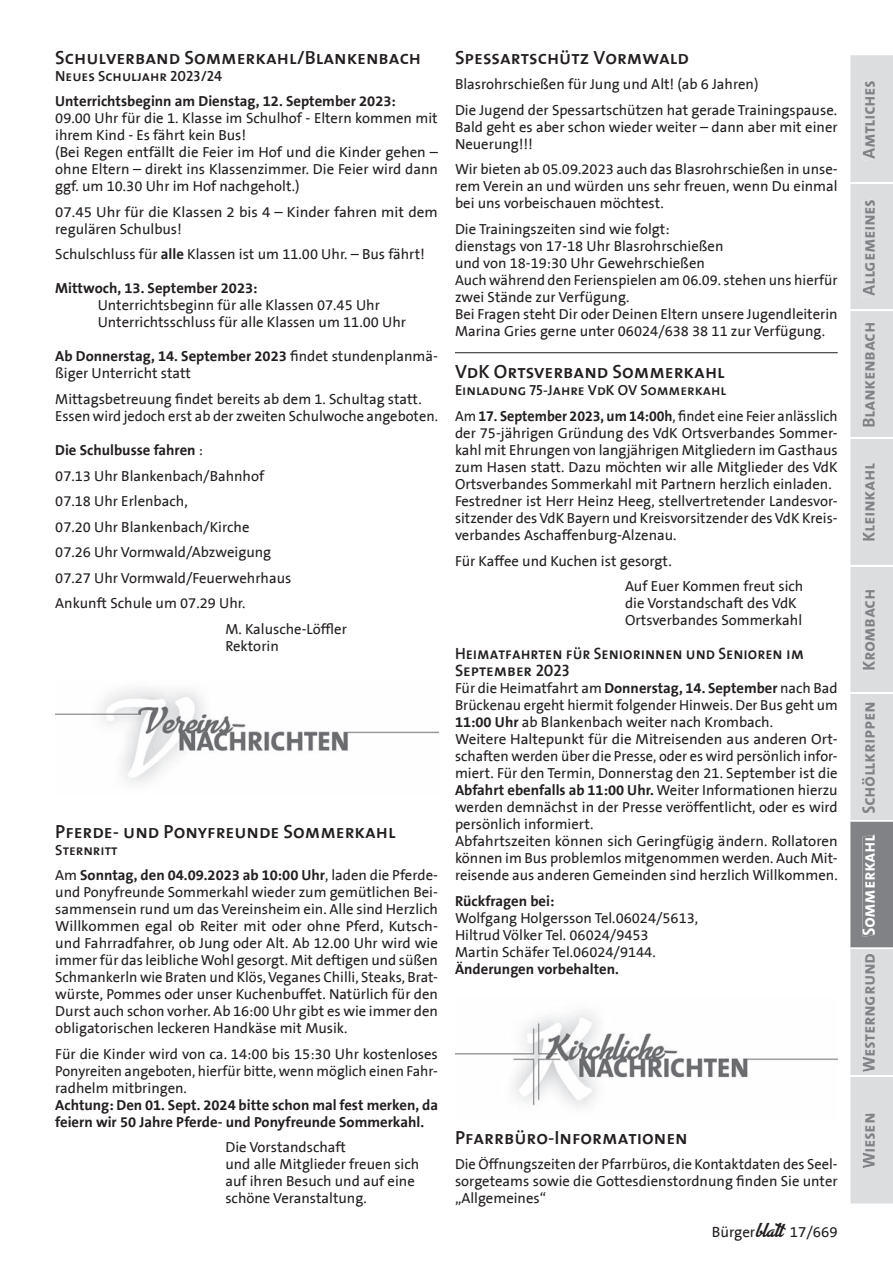
<style>
.page{position:relative;width:893px;height:1263px;background:#fff}
.page>*{position:absolute;margin:0;border:0;box-sizing:border-box;transform-origin:0 0}
.t1{font:19.2px "The Sans Semi Bold Caps";color:#231f20}
.t2{font:italic 18px "The Sans Bold Caps";color:#808285}
.t3{font:italic 18px "The Sans Bold Caps";color:#fff}
.t4{font:16.5px/17px "The Sans Semi Bold Caps";color:#231f20;scale:.94 1}
.t5{font:15px "The Sans B5 Plain";color:#231f20}
.t6{font:14.7px/17px "The Sans B5 Plain";color:#231f20}
.t7{font:14.7px/17px "The Sans B5 Plain";color:#231f20;scale:.96 1}
.t8{font:700 14.7px/17px "The Sans B7";color:#231f20}
.t9{font:14.7px "The Sans Semi Bold Caps";color:#231f20}
.s1{font-family:"The Sans B7";font-weight:700}
.s2{font-family:"The Sans B5 Plain";font-weight:400}
.s3{font-family:"Advertising Script";font-weight:700;font-size:16.5px}
</style>
<div class="page">
<div style="left:850px;top:55px;width:43px;height:1148px;background:#dcdddf"></div>
<hr style="left:850px;top:1075px;width:43px;height:1px;background:#fff">
<hr style="left:850px;top:692px;width:43px;height:2px;background:#fff">
<hr style="left:850px;top:182px;width:43px;height:2px;background:#fff">
<hr style="left:850px;top:565px;width:43px;height:1px;background:#fff">
<hr style="left:850px;top:310px;width:43px;height:1px;background:#fff">
<hr style="left:850px;top:437px;width:43px;height:2px;background:#fff">
<svg style="left:863px;top:80px;width:12px;height:81px"></svg>
<svg style="left:863px;top:199px;width:12px;height:99px"></svg>
<svg style="left:862px;top:322px;width:13px;height:107px"></svg>
<svg style="left:863px;top:463px;width:12px;height:80px"></svg>
<svg style="left:863px;top:589px;width:12px;height:83px"></svg>
<svg style="left:850px;top:701px;width:43px;height:371px;background:#bebfc1"></svg>
<svg style="left:863px;top:1112px;width:12px;height:56px"></svg>
<hr style="left:455px;top:352px;width:383px;height:1px;background:#231f20">
<img style="left:455px;top:1012px;width:382px;height:95px">
<img style="left:55px;top:688px;width:383px;height:96px">
<h1 class="t1" style="left:55px;top:41px;width:367px">Schulverband Sommerkahl/Blankenbach</h1>
<p class="t9" style="left:55px;top:64px;width:169px">Neues Schuljahr 2023/24</p>
<p class="t8" style="left:55px;top:93px;width:342px">Unterrichtsbeginn am Dienstag, 12. September 2023:</p>
<p class="t6" style="left:55px;top:110px;width:384px">09.00 Uhr für die 1. Klasse im Schulhof - Eltern kommen mit ihrem Kind - Es fährt kein Bus!<br>(Bei Regen entfällt die Feier im Hof und die Kinder gehen – ohne Eltern – direkt ins Klassenzimmer. Die Feier wird dann ggf. um 10.30 Uhr im Hof nachgeholt.)</p>
<p class="t6" style="left:55px;top:204px;width:384px">07.45 Uhr für die Klassen 2 bis 4 – Kinder fahren mit dem regulären Schulbus!</p>
<p class="t6" style="left:55px;top:246px;width:371px">Schulschluss für <span class="s1">alle</span> Klassen ist um 11.00 Uhr. – Bus fährt!</p>
<p class="t8" style="left:55px;top:280px;width:204px">Mittwoch, 13. September 2023:</p>
<p class="t6" style="left:98px;top:297px;width:310px">Unterrichtsbeginn für alle Klassen 07.45 Uhr<br>Unterrichtsschluss für alle Klassen um 11.00 Uhr</p>
<p class="t8" style="left:55px;top:348px;width:384px">Ab Donnerstag, 14. September 2023 <span class="s2">findet stundenplanmä-</span></p>
<p class="t6" style="left:55px;top:361px;width:368px;line-height:25.5px">ßiger Unterricht statt<br>Mittagsbetreuung findet bereits ab dem 1. Schultag statt.</p>
<p class="t6" style="left:55px;top:408px;width:384px">Essen wird jedoch erst ab der zweiten Schulwoche angeboten.</p>
<p class="t8" style="left:55px;top:442px;width:149px">Die Schulbusse fahren <span class="s2">:</span></p>
<p class="t6" style="left:55px;top:468px;width:210px">07.13 Uhr Blankenbach/Bahnhof</p>
<p class="t6" style="left:55px;top:493px;width:134px">07.18 Uhr Erlenbach,</p>
<p class="t6" style="left:55px;top:519px;width:196px">07.20 Uhr Blankenbach/Kirche</p>
<p class="t6" style="left:55px;top:544px;width:217px">07.26 Uhr Vormwald/Abzweigung</p>
<p class="t6" style="left:55px;top:570px;width:238px">07.27 Uhr Vormwald/Feuerwehrhaus</p>
<p class="t6" style="left:55px;top:595px;width:192px">Ankunft Schule um 07.29 Uhr.</p>
<p class="t6" style="left:225px;top:621px;width:123px">M. Kalusche-Löffler</p>
<p class="t6" style="left:225px;top:638px;width:55px">Rektorin</p>
<h1 class="t1" style="left:55px;top:815px;width:342px">Pferde- und Ponyfreunde Sommerkahl</h1>
<p class="t9" style="left:55px;top:837px;width:64px">Sternritt</p>
<p class="t8" style="left:55px;top:867px;width:384px"><span class="s2">Am</span> Sonntag, den 04.09.2023 ab 10:00 Uhr<span class="s2">, laden die Pferde-</span></p>
<p class="t6" style="left:55px;top:884px;width:384px;text-align:justify">und Ponyfreunde Sommerkahl wieder zum gemütlichen Bei&shy;sammensein rund um das Vereinsheim ein. Alle sind Herzlich Willkommen egal ob Reiter mit oder ohne Pferd, Kutsch&shy;und Fahrradfahrer, ob Jung oder Alt. Ab 12.00 Uhr wird wie immer für das leibliche Wohl gesorgt. Mit deftigen und süßen Schmankerln wie Braten und Klös, Veganes Chilli, Steaks, Brat&shy;würste, Pommes oder unser Kuchenbuffet. Natürlich für den Durst auch schon vorher. Ab 16:00 Uhr gibt es wie immer den obligatorischen leckeren Handkäse mit Musik.</p>
<p class="t6" style="left:55px;top:1046px;width:384px;text-align:justify">Für die Kinder wird von ca. 14:00 bis 15:30 Uhr kostenloses Ponyreiten angeboten, hierfür bitte, wenn möglich einen Fahr&shy;radhelm mitbringen.</p>
<p class="t8" style="left:55px;top:1097px;width:384px">Achtung: Den 01. Sept. 2024 bitte schon mal fest merken, da feiern wir 50 Jahre Pferde- und Ponyfreunde Sommerkahl.</p>
<p class="t6" style="left:225px;top:1139px;width:195px">Die Vorstandschaft<br>und alle Mitglieder freuen sich auf ihren Besuch und auf eine schöne Veranstaltung.</p>
<h1 class="t1" style="left:455px;top:41px;width:236px">Spessartschütz Vormwald</h1>
<p class="t6" style="left:455px;top:72px;width:384px;line-height:25.5px">Blasrohrschießen für Jung und Alt! (ab 6 Jahren)<br>Die Jugend der Spessartschützen hat gerade Trainingspause.</p>
<p class="t6" style="left:455px;top:119px;width:384px">Bald geht es aber schon wieder weiter – dann aber mit einer<br>Neuerung!!!</p>
<p class="t6" style="left:455px;top:161px;width:384px;text-align:justify">Wir bieten ab 05.09.2023 auch das Blasrohrschießen in unse&shy;rem Verein an und würden uns sehr freuen, wenn Du einmal bei uns vorbeischauen möchtest.</p>
<p class="t6" style="left:455px;top:221px;width:384px">Die Trainingszeiten sind wie folgt:<br>dienstags von 17-18 Uhr Blasrohrschießen<br>und von 18-19:30 Uhr Gewehrschießen<br>Auch während den Ferienspielen am 06.09. stehen uns hierfür zwei Stände zur Verfügung.<br>Bei Fragen steht Dir oder Deinen Eltern unsere Jugendleiterin Marina Gries gerne unter 06024/638 38 11 zur Verfügung.</p>
<h1 class="t1" style="left:455px;top:356px;width:271px">VdK Ortsverband Sommerkahl</h1>
<p class="t9" style="left:455px;top:378px;width:273px">Einladung 75-Jahre VdK OV Sommerkahl</p>
<p class="t7" style="left:455px;top:408px;width:400px">Am <span class="s1">17. September 2023, um 14:00h</span>, findet eine Feier anlässlich der 75-jährigen Gründung des VdK Ortsverbandes Sommer&shy;kahl mit Ehrungen von langjährigen Mitgliedern im Gasthaus zum Hasen statt. Dazu möchten wir alle Mitglieder des VdK Ortsverbandes Sommerkahl mit Partnern herzlich einladen.<br>Festredner ist Herr Heinz Heeg, stellvertretender Landesvor&shy;sitzender des VdK Bayern und Kreisvorsitzender des VdK Kreis&shy;verbandes Aschaffenburg-Alzenau.</p>
<p class="t6" style="left:625px;top:548px;width:180px;line-height:25.5px;text-indent:-170px">Für Kaffee und Kuchen ist gesorgt.<br>Auf Euer Kommen freut sich</p>
<p class="t6" style="left:625px;top:595px;width:179px">die Vorstandschaft des VdK<br>Ortsverbandes Sommerkahl</p>
<p class="t4" style="left:455px;top:645px;width:373px">Heimatfahrten für Seniorinnen und Senioren im<br>September 2023</p>
<p class="t6" style="left:455px;top:680px;width:384px">Für die Heimatfahrt am <span class="s1">Donnerstag, 14. September</span> nach Bad Brückenau ergeht hiermit folgender Hinweis. Der Bus geht um <span class="s1">11:00 Uhr</span> ab Blankenbach weiter nach Krombach.<br>Weitere Haltepunkt für die Mitreisenden aus anderen Ort&shy;schaften werden über die Presse, oder es wird persönlich infor&shy;miert. Für den Termin, Donnerstag den 21. September ist die</p>
<p class="t8" style="left:455px;top:782px;width:384px">Abfahrt ebenfalls ab 11:00 Uhr. <span class="s2">Weiter Informationen hierzu</span></p>
<p class="t6" style="left:455px;top:799px;width:384px">werden demnächst in der Presse veröffentlicht, oder es wird persönlich informiert.<br>Abfahrtszeiten können sich Geringfügig ändern. Rollatoren können im Bus problemlos mitgenommen werden. Auch Mit&shy;reisende aus anderen Gemeinden sind herzlich Willkommen.</p>
<p class="t8" style="left:455px;top:893px;width:101px">Rückfragen bei:</p>
<p class="t6" style="left:455px;top:910px;width:245px">Wolfgang Holgersson Tel.06024/5613,<br>Hiltrud Völker Tel. 06024/9453<br>Martin Schäfer Tel.06024/9144.</p>
<p class="t8" style="left:455px;top:961px;width:165px">Änderungen vorbehalten.</p>
<h1 class="t1" style="left:455px;top:1121px;width:234px">Pfarrbüro-Informationen</h1>
<p class="t6" style="left:455px;top:1156px;width:384px;text-align:justify">Die Öffnungszeiten der Pfarrbüros, die Kontaktdaten des Seel&shy;sorgeteams sowie die Gottesdienstordnung finden Sie unter „Allgemeines“</p>
<p class="t5" style="left:712px;top:1224px;width:127px">Bürger<span class="s3">blatt</span> 17/669</p>
<p class="t2" style="left:854px;top:158px;width:86px;rotate:-90deg">Amtliches</p>
<p class="t2" style="left:854px;top:295px;width:103px;rotate:-90deg">Allgemeines</p>
<p class="t2" style="left:854px;top:427px;width:112px;rotate:-90deg">Blankenbach</p>
<p class="t2" style="left:854px;top:541px;width:86px;rotate:-90deg">Kleinkahl</p>
<p class="t2" style="left:854px;top:670px;width:88px;rotate:-90deg">Krombach</p>
<p class="t2" style="left:854px;top:813px;width:119px;rotate:-90deg">Schöllkrippen</p>
<p class="t3" style="left:854px;top:935px;width:108px;rotate:-90deg">Sommerkahl</p>
<p class="t2" style="left:854px;top:1072px;width:126px;rotate:-90deg">Westerngrund</p>
<p class="t2" style="left:854px;top:1168px;width:63px;rotate:-90deg">Wiesen</p>
</div>
